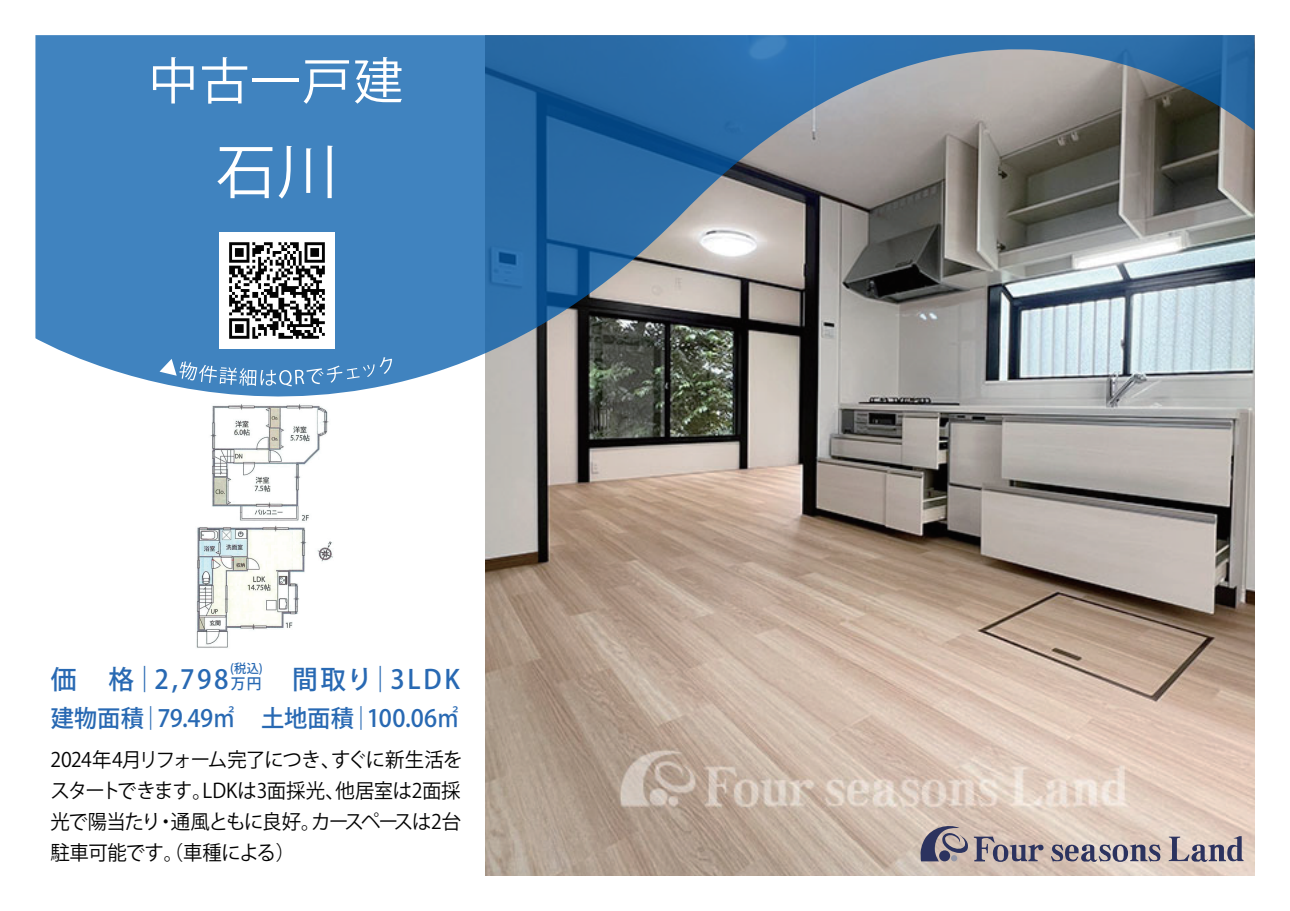
<style>
.page{position:relative;width:1290px;height:911px;background:#fff}
.page>*{position:absolute;margin:0;border:0;box-sizing:border-box;transform-origin:0 0}
.t1{font:60px "Koz Go Pro";color:#fff}
.t2{font:500 26.25px "Koz Go Pro";letter-spacing:.105em;color:#2869b3}
.t3{font:500 23.75px "Koz Go Pro";letter-spacing:-.005em;color:#2869b3}
.t4{font:20px/31.2px "Koz Go Pro";letter-spacing:-.03em;color:#030303;text-align:justify}
.t5{font:500 12.5px "Koz Go Pro";color:#2869b3}
.s1{font-size:15px}
</style>
<div class="page">
<img style="left:485px;top:396px;width:769px;height:479px">
<img style="left:196px;top:404px;width:137px;height:244px">
<svg style="left:35px;top:35px;width:1219px;height:361px;background:#6284a1"></svg>
<svg style="left:153px;top:57px;width:41px;height:46px"></svg>
<svg style="left:202px;top:57px;width:45px;height:47px"></svg>
<hr style="left:253px;top:78px;width:46px;height:4px;background:#fff">
<svg style="left:304px;top:60px;width:45px;height:44px"></svg>
<svg style="left:355px;top:57px;width:47px;height:47px"></svg>
<svg style="left:918px;top:823px;width:50px;height:38px;background:#908892"></svg>
<svg style="left:974px;top:836px;width:69px;height:26px;background:#9d9197"></svg>
<svg style="left:1051px;top:844px;width:109px;height:18px;background:#908995"></svg>
<svg style="left:1168px;top:836px;width:75px;height:26px;background:#a49aa1"></svg>
<svg style="left:159px;top:357px;width:233px;height:29px;background:#5b94c8"></svg>
<img style="left:219px;top:233px;width:116px;height:115px">
<h1 class="t1" style="left:216px;top:132px;width:123px">石川</h1>
<p class="t5" style="left:230px;top:661px;width:34px">(税込)</p>
<h2 class="t2" style="left:51px;top:663px;width:411px">価　格｜2,798<span class="s1">万円</span>　間取り｜3LDK</h2>
<p class="t3" style="left:51px;top:703px;width:411px">建物面積｜79.49㎡ 土地面積｜100.06㎡</p>
<p class="t4" style="left:51px;top:744px;width:413px">2024年4月リフォーム完了につき、すぐに新生活をスタートできます。LDKは3面採光、他居室は2面採光で陽当たり・通風ともに良好。カースペースは2台駐車可能です。（車種による）</p>
</div>
